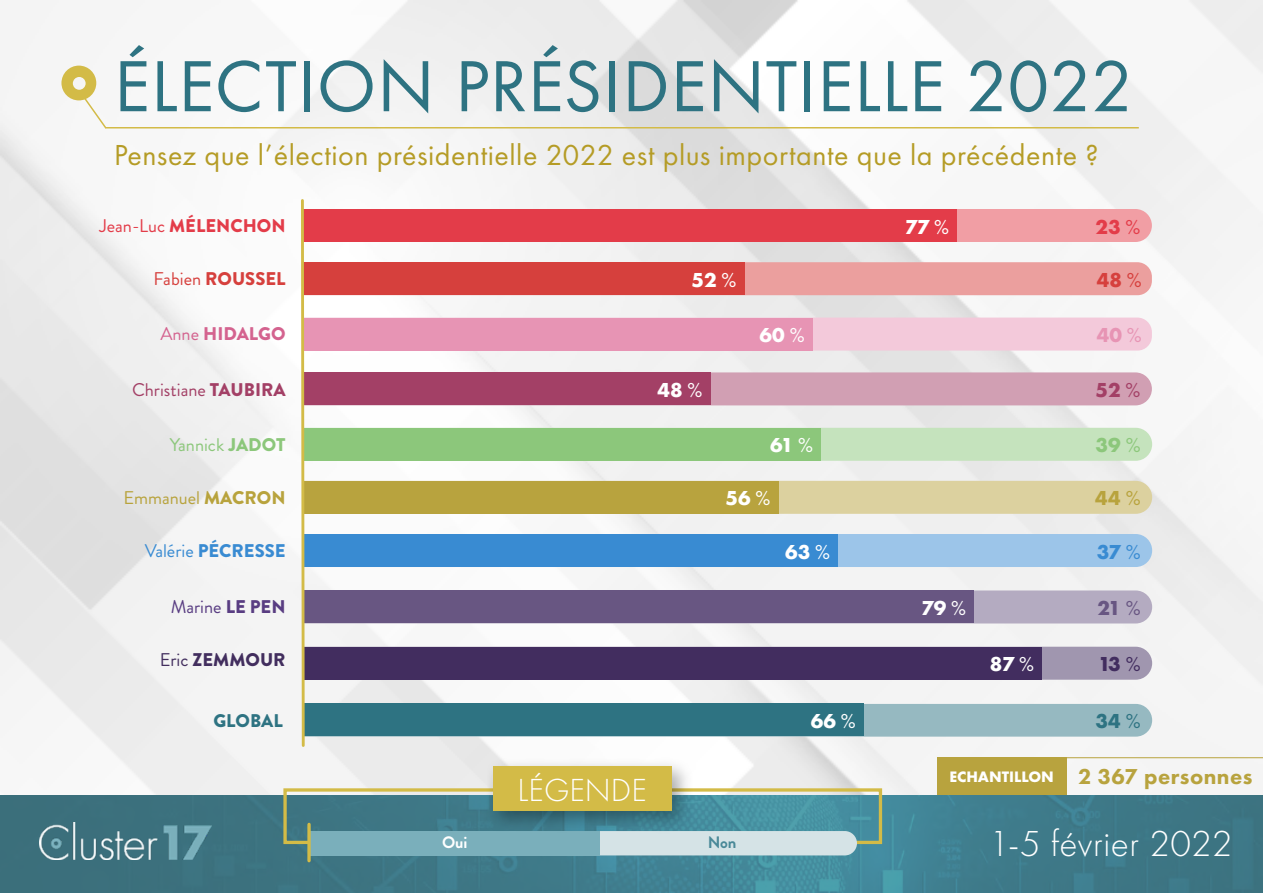
<style>
.page{position:relative;width:1263px;height:893px;background:#fff}
.page>*{position:absolute;margin:0;border:0;box-sizing:border-box;transform-origin:0 0}
.t1{font:75px "Futura PT";letter-spacing:.005em;color:#2e7382}
.t2{font:300 37.5px "Futura PT";letter-spacing:.01em;color:#fff}
.t3{font:300 33.15px "Futura PT";color:#fff}
.t4{font:30px "Futura PT";letter-spacing:.015em;color:#b59c26}
.t5{font:800 22.35px "Futura PT";letter-spacing:.02em;color:#b8a33e}
.t6{font:700 21px "Futura PT";color:#fff}
.t7{font:700 21px "Futura PT";color:#2e7382}
.t8{font:700 21px "Futura PT";color:#e33c49}
.t9{font:700 21px "Futura PT";color:#e794b4}
.t10{font:700 21px "Futura PT";color:#d6403d}
.t11{font:700 21px "Futura PT";color:#a34066}
.t12{font:700 21px "Futura PT";color:#8cc77b}
.t13{font:700 21px "Futura PT";color:#b8a33d}
.t14{font:700 21px "Futura PT";color:#398bd2}
.t15{font:700 21px "Futura PT";color:#685682}
.t16{font:700 21px "Futura PT";color:#422d5f}
.t17{font:18.3px "Brandon Grotesque";color:#a34066}
.t18{font:900 18.3px "Brandon Grotesque";color:#e33c49}
.t19{font:900 18.3px "Brandon Grotesque";color:#398bd2}
.t20{font:18.3px "Brandon Grotesque";color:#b8a33d}
.t21{font:900 18.3px "Brandon Grotesque";color:#d6403d}
.t22{font:18.3px "Brandon Grotesque";color:#8cc77b}
.t23{font:900 18.3px "Brandon Grotesque";color:#d4638f}
.t24{font:18.3px "Brandon Grotesque";color:#593d82}
.t25{font:900 18.3px "Brandon Grotesque";color:#422e5e}
.t26{font:900 18.3px "Brandon Grotesque";color:#2e7382}
.t27{font:700 16.5px "Brandon Grotesque";color:#fff}
.t28{font:700 16.5px "Brandon Grotesque";color:#4a8998}
.s1{font-weight:400}
.s2{font-weight:900}
.s3{font-weight:700;font-size:15.75px;color:#fff}
</style>
<div class="page">
<img style="left:0;top:0;width:1263px;height:795px">
<img style="left:0;top:795px;width:1263px;height:98px">
<img style="left:39px;top:822px;width:173px;height:38px">
<hr style="left:105px;top:127px;width:1034px;height:1px;background:#d3bb47">
<svg style="left:61px;top:66px;width:47px;height:64px"></svg>
<div style="left:283px;top:788px;width:599px;height:56px;border:3px solid #d3bb47"></div>
<div style="left:599px;top:831px;width:258px;height:24px;background:#d5e3e6"></div>
<div style="left:309px;top:831px;width:290px;height:24px;background:#7aafbb"></div>
<svg style="left:307px;top:824px;width:4px;height:37px"></svg>
<div style="left:484px;top:757px;width:210px;height:77px;background:#000;opacity:.35"></div>
<div style="left:493px;top:766px;width:178px;height:45px;background:#d3bb47"></div>
<svg style="left:300px;top:198px;width:852px;height:550px"></svg>
<div style="left:937px;top:757px;width:129px;height:38px;background:#b8a33e"></div>
<hr style="left:1066px;top:757px;width:197px;height:1px;background:#b8a33e">
<h1 class="t1" style="left:114px;top:42px;width:1021px">ÉLECTION PRÉSIDENTIELLE 2022</h1>
<p class="t4" style="left:114px;top:137px;width:986px">Pensez que l’élection présidentielle 2022 est plus importante que la précédente ?</p>
<p class="t18" style="left:99px;top:213px;width:188px"><span class="s1">Jean-Luc</span> MÉLENCHON</p>
<p class="t6" style="left:905px;top:213px;width:46px">77 <span class="s1">%</span></p>
<p class="t8" style="left:1095px;top:213px;width:47px">23 <span class="s1">%</span></p>
<p class="t21" style="left:154px;top:266px;width:133px"><span class="s1">Fabien</span> ROUSSEL</p>
<p class="t6" style="left:691px;top:266px;width:47px">52 <span class="s1">%</span></p>
<p class="t10" style="left:1097px;top:266px;width:47px">48 <span class="s1">%</span></p>
<p class="t23" style="left:160px;top:321px;width:127px"><span class="s1">Anne</span> HIDALGO</p>
<p class="t6" style="left:759px;top:321px;width:47px">60 <span class="s1">%</span></p>
<p class="t9" style="left:1097px;top:321px;width:47px">40 <span class="s1">%</span></p>
<p class="t17" style="left:132px;top:378px;width:155px">Christiane <span class="s2">TAUBIRA</span></p>
<p class="t6" style="left:657px;top:376px;width:47px">48 <span class="s1">%</span></p>
<p class="t11" style="left:1095px;top:376px;width:47px">52 <span class="s1">%</span></p>
<p class="t22" style="left:170px;top:432px;width:117px">Yannick <span class="s2">JADOT</span></p>
<p class="t20" style="left:123px;top:485px;width:164px">Emmanuel <span class="s2">MACRON</span></p>
<p class="t19" style="left:145px;top:538px;width:142px"><span class="s1">Valérie</span> PÉCRESSE</p>
<p class="t6" style="left:770px;top:431px;width:44px">61 <span class="s1">%</span></p>
<p class="t6" style="left:725px;top:485px;width:47px">56 <span class="s1">%</span></p>
<p class="t6" style="left:785px;top:538px;width:47px">63 <span class="s1">%</span></p>
<p class="t12" style="left:1096px;top:432px;width:47px">39 <span class="s1">%</span></p>
<p class="t13" style="left:1095px;top:485px;width:47px">44 <span class="s1">%</span></p>
<p class="t14" style="left:1097px;top:538px;width:45px">37 <span class="s1">%</span></p>
<p class="t24" style="left:171px;top:594px;width:116px">Marine <span class="s2">LE PEN</span></p>
<p class="t6" style="left:921px;top:594px;width:47px">79 <span class="s1">%</span></p>
<p class="t15" style="left:1097px;top:594px;width:45px">21 <span class="s1">%</span></p>
<p class="t25" style="left:160px;top:647px;width:127px"><span class="s1">Eric</span> ZEMMOUR</p>
<p class="t6" style="left:990px;top:651px;width:46px">87 <span class="s1">%</span></p>
<p class="t16" style="left:1098px;top:651px;width:44px">13 <span class="s1">%</span></p>
<p class="t26" style="left:213px;top:707px;width:71px">GLOBAL</p>
<p class="t6" style="left:811px;top:707px;width:47px">66 <span class="s1">%</span></p>
<p class="t7" style="left:1096px;top:708px;width:47px">34 <span class="s1">%</span></p>
<p class="t3" style="left:517px;top:771px;width:131px">LÉGENDE</p>
<p class="t5" style="left:949px;top:762px;width:304px"><span class="s3">ECHANTILLON</span> 2 367 personnes</p>
<p class="t27" style="left:442px;top:831px;width:27px">Oui</p>
<p class="t28" style="left:708px;top:831px;width:30px">Non</p>
<p class="t2" style="left:989px;top:822px;width:245px">1-5 février 2022</p>
</div>
